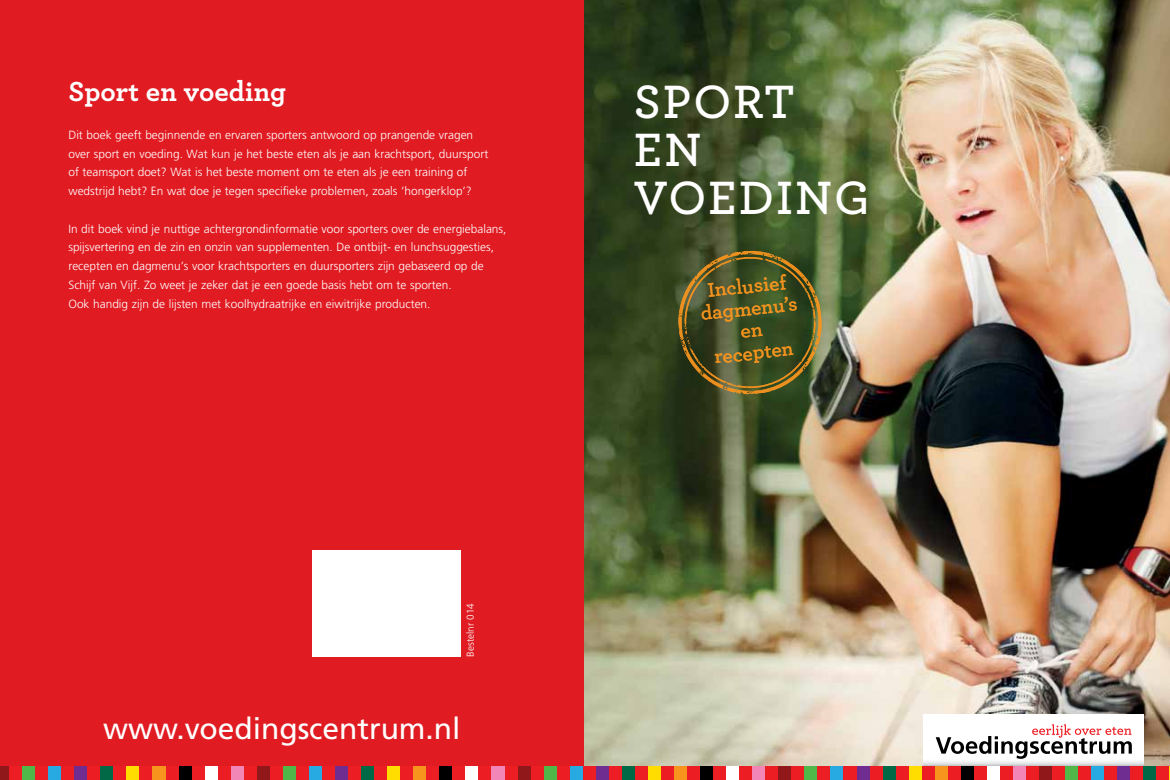
<style>
.page{position:relative;width:1170px;height:780px;background:#fff}
.page>*{position:absolute;margin:0;border:0;box-sizing:border-box;transform-origin:0 0}
.t1{font:600 49px/47.9px "Archer";letter-spacing:.04em;color:#fff}
.t2{font:30px "Frutiger";color:#fff}
.t3{font:700 28.75px "Archer";color:#fff}
.t4{font:600 20.88px/22.2px "Archer";color:#f7941e;text-align:center}
.t5{font:300 11.88px/18.8px "Frutiger";color:#fff}
.t6{font:300 10px "Frutiger";color:#fff}
</style>
<div class="page">
<div style="left:0;top:0;width:585px;height:780px;background:#e11b22"></div>
<img style="left:585px;top:0;width:584px;height:765px">
<div style="left:923px;top:713px;width:220px;height:53px;background:#fff"></div>
<svg style="left:923px;top:758px;width:220px;height:7px"></svg>
<svg style="left:935px;top:724px;width:196px;height:34px"></svg>
<div style="left:583px;top:765px;width:13px;height:14px;background:#ed1d24"></div>
<div style="left:596px;top:765px;width:13px;height:14px;background:#6f2c91"></div>
<div style="left:609px;top:765px;width:13px;height:14px;background:#ed1d24"></div>
<div style="left:622px;top:765px;width:13px;height:14px;background:#016945"></div>
<div style="left:635px;top:765px;width:13px;height:14px;background:#ed1d24"></div>
<div style="left:648px;top:765px;width:13px;height:14px;background:#fd0"></div>
<div style="left:661px;top:765px;width:13px;height:14px;background:#ed1d24"></div>
<div style="left:674px;top:765px;width:13px;height:14px;background:#f7941e"></div>
<div style="left:687px;top:765px;width:13px;height:14px;background:#ed1d24"></div>
<div style="left:700px;top:765px;width:13px;height:14px;background:#000"></div>
<div style="left:713px;top:765px;width:13px;height:14px;background:#ed1d24"></div>
<div style="left:739px;top:765px;width:13px;height:14px;background:#ed1d24"></div>
<div style="left:752px;top:765px;width:13px;height:14px;background:#f287b7"></div>
<div style="left:765px;top:765px;width:13px;height:14px;background:#ed1d24"></div>
<div style="left:778px;top:765px;width:13px;height:14px;background:#90181b"></div>
<div style="left:791px;top:765px;width:13px;height:14px;background:#ed1d24"></div>
<div style="left:804px;top:765px;width:13px;height:14px;background:#50b848"></div>
<div style="left:817px;top:765px;width:13px;height:14px;background:#ed1d24"></div>
<div style="left:830px;top:765px;width:13px;height:14px;background:#27aae1"></div>
<div style="left:843px;top:765px;width:13px;height:14px;background:#ed1d24"></div>
<div style="left:856px;top:765px;width:14px;height:14px;background:#6f2c91"></div>
<div style="left:870px;top:765px;width:13px;height:14px;background:#ed1d24"></div>
<div style="left:883px;top:765px;width:13px;height:14px;background:#016945"></div>
<div style="left:896px;top:765px;width:13px;height:14px;background:#ed1d24"></div>
<div style="left:909px;top:765px;width:13px;height:14px;background:#fd0"></div>
<div style="left:922px;top:765px;width:13px;height:14px;background:#ed1d24"></div>
<div style="left:935px;top:765px;width:13px;height:14px;background:#f7941e"></div>
<div style="left:948px;top:765px;width:13px;height:14px;background:#ed1d24"></div>
<div style="left:961px;top:765px;width:13px;height:14px;background:#000"></div>
<div style="left:974px;top:765px;width:13px;height:14px;background:#ed1d24"></div>
<div style="left:1000px;top:765px;width:13px;height:14px;background:#ed1d24"></div>
<div style="left:1013px;top:765px;width:13px;height:14px;background:#f287b7"></div>
<div style="left:1026px;top:765px;width:13px;height:14px;background:#ed1d24"></div>
<div style="left:1039px;top:765px;width:13px;height:14px;background:#90181b"></div>
<div style="left:1052px;top:765px;width:13px;height:14px;background:#ed1d24"></div>
<div style="left:1065px;top:765px;width:13px;height:14px;background:#50b848"></div>
<div style="left:1078px;top:765px;width:13px;height:14px;background:#ed1d24"></div>
<div style="left:1091px;top:765px;width:13px;height:14px;background:#27aae1"></div>
<div style="left:62px;top:765px;width:13px;height:14px;background:#ed1d24"></div>
<div style="left:75px;top:765px;width:13px;height:14px;background:#6f2c91"></div>
<div style="left:88px;top:765px;width:13px;height:14px;background:#ed1d24"></div>
<div style="left:101px;top:765px;width:13px;height:14px;background:#016945"></div>
<div style="left:114px;top:765px;width:13px;height:14px;background:#ed1d24"></div>
<div style="left:127px;top:765px;width:13px;height:14px;background:#fd0"></div>
<div style="left:140px;top:765px;width:13px;height:14px;background:#ed1d24"></div>
<div style="left:153px;top:765px;width:13px;height:14px;background:#f7941e"></div>
<div style="left:166px;top:765px;width:13px;height:14px;background:#ed1d24"></div>
<div style="left:179px;top:765px;width:13px;height:14px;background:#000"></div>
<div style="left:192px;top:765px;width:13px;height:14px;background:#ed1d24"></div>
<div style="left:205px;top:765px;width:13px;height:14px;background:#fff"></div>
<div style="left:218px;top:765px;width:13px;height:14px;background:#ed1d24"></div>
<div style="left:231px;top:765px;width:13px;height:14px;background:#f287b7"></div>
<div style="left:244px;top:765px;width:13px;height:14px;background:#ed1d24"></div>
<div style="left:257px;top:765px;width:13px;height:14px;background:#90181b"></div>
<div style="left:270px;top:765px;width:13px;height:14px;background:#ed1d24"></div>
<div style="left:283px;top:765px;width:13px;height:14px;background:#50b848"></div>
<div style="left:296px;top:765px;width:13px;height:14px;background:#ed1d24"></div>
<div style="left:309px;top:765px;width:13px;height:14px;background:#27aae1"></div>
<div style="left:322px;top:765px;width:13px;height:14px;background:#ed1d24"></div>
<div style="left:335px;top:765px;width:13px;height:14px;background:#6f2c91"></div>
<div style="left:348px;top:765px;width:13px;height:14px;background:#ed1d24"></div>
<div style="left:361px;top:765px;width:13px;height:14px;background:#016945"></div>
<div style="left:374px;top:765px;width:13px;height:14px;background:#ed1d24"></div>
<div style="left:387px;top:765px;width:13px;height:14px;background:#fd0"></div>
<div style="left:400px;top:765px;width:13px;height:14px;background:#ed1d24"></div>
<div style="left:413px;top:765px;width:14px;height:14px;background:#f7941e"></div>
<div style="left:427px;top:765px;width:13px;height:14px;background:#ed1d24"></div>
<div style="left:440px;top:765px;width:13px;height:14px;background:#000"></div>
<div style="left:453px;top:765px;width:13px;height:14px;background:#ed1d24"></div>
<div style="left:466px;top:765px;width:13px;height:14px;background:#fff"></div>
<div style="left:479px;top:765px;width:13px;height:14px;background:#ed1d24"></div>
<div style="left:492px;top:765px;width:13px;height:14px;background:#f287b7"></div>
<div style="left:505px;top:765px;width:13px;height:14px;background:#ed1d24"></div>
<div style="left:518px;top:765px;width:13px;height:14px;background:#90181b"></div>
<div style="left:531px;top:765px;width:13px;height:14px;background:#ed1d24"></div>
<div style="left:544px;top:765px;width:13px;height:14px;background:#50b848"></div>
<div style="left:557px;top:765px;width:13px;height:14px;background:#ed1d24"></div>
<div style="left:570px;top:765px;width:13px;height:14px;background:#27aae1"></div>
<div style="left:0;top:765px;width:10px;height:14px;background:#90181b"></div>
<div style="left:10px;top:765px;width:13px;height:14px;background:#ed1d24"></div>
<div style="left:23px;top:765px;width:13px;height:14px;background:#50b848"></div>
<div style="left:36px;top:765px;width:13px;height:14px;background:#ed1d24"></div>
<div style="left:49px;top:765px;width:13px;height:14px;background:#27aae1"></div>
<div style="left:1104px;top:765px;width:13px;height:14px;background:#ed1d24"></div>
<div style="left:1117px;top:765px;width:13px;height:14px;background:#6f2c91"></div>
<div style="left:1130px;top:765px;width:13px;height:14px;background:#ed1d24"></div>
<div style="left:1143px;top:765px;width:13px;height:14px;background:#016945"></div>
<div style="left:1156px;top:765px;width:13px;height:14px;background:#ed1d24"></div>
<svg style="left:1169px;top:765px;width:1px;height:14px"></svg>
<svg style="left:672px;top:244px;width:156px;height:156px;background:#4c5428"></svg>
<div style="left:312px;top:550px;width:149px;height:106px;background:#fff"></div>
<h3 class="t3" style="left:68px;top:69px;width:219px">Sport en voeding</h3>
<p class="t5" style="left:68px;top:125px;width:421px">Dit boek geeft beginnende en ervaren sporters antwoord op prangende vragen over sport en voeding. Wat kun je het beste eten als je aan krachtsport, duursport of teamsport doet? Wat is het beste moment om te eten als je een training of wedstrijd hebt? En wat doe je tegen specifieke problemen, zoals ‘hongerklop’?</p>
<p class="t5" style="left:68px;top:219px;width:439px">In dit boek vind je nuttige achtergrondinformatie voor sporters over de energiebalans, spijsvertering en de zin en onzin van supplementen. De ontbijt- en lunchsuggesties, recepten en dagmenu’s voor krachtsporters en duursporters zijn gebaseerd op de Schijf van Vijf. Zo weet je zeker dat je een goede basis hebt om te sporten.<br>Ook handig zijn de lijsten met koolhydraatrijke en eiwitrijke producten.</p>
<p class="t6" style="left:464px;top:656px;width:55px;rotate:-90deg">Bestelnr 014</p>
<h2 class="t2" style="left:103px;top:711px;width:359px">www.voedingscentrum.nl</h2>
<h1 class="t1" style="left:634px;top:75px;width:237px">SPORT<br>EN<br>VOEDING</h1>
<h3 class="t4" style="left:697px;top:279px;width:99px;rotate:-6deg">Inclusief dagmenu’s en recepten</h3>
</div>
